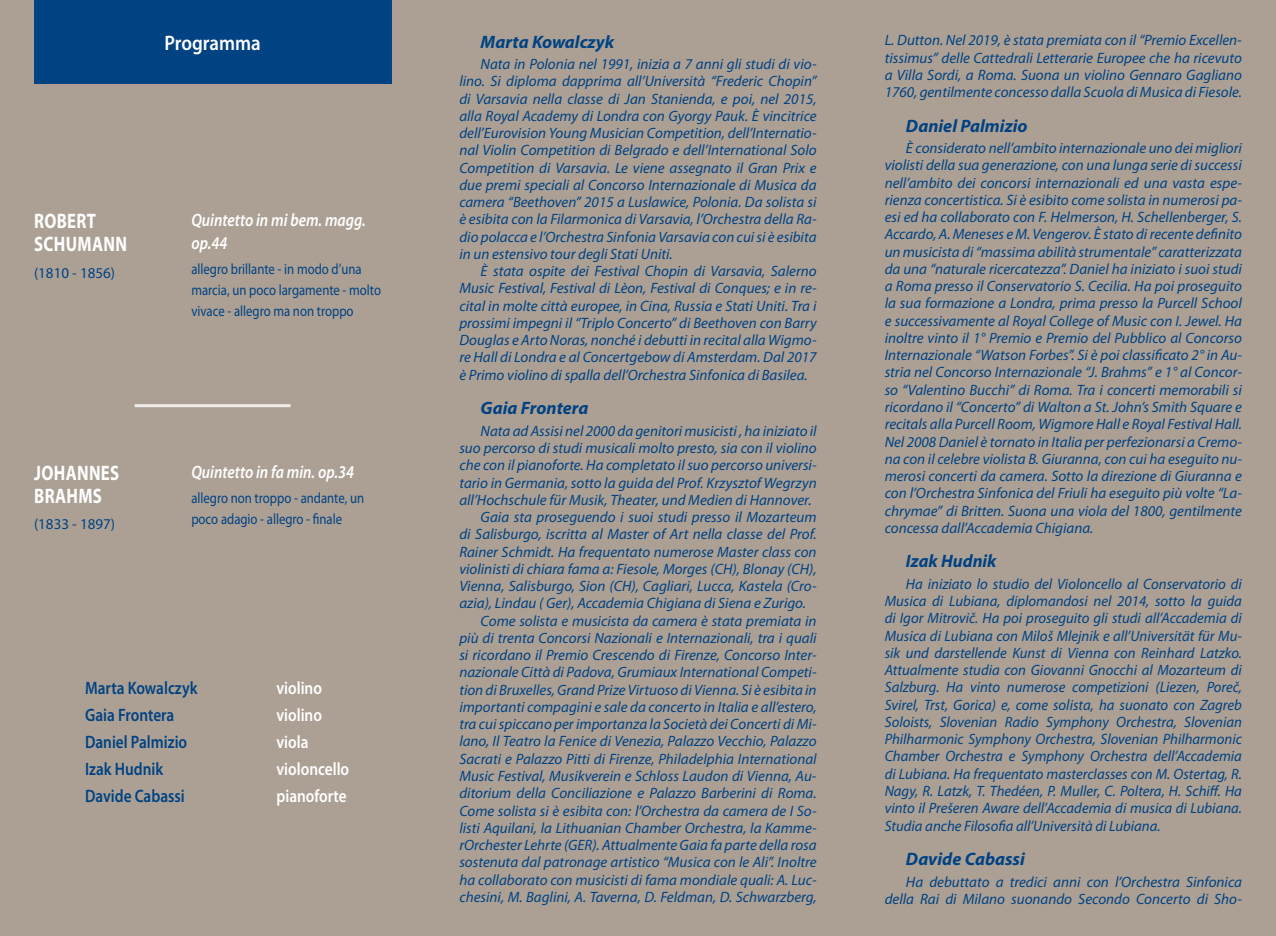
<style>
.page{position:relative;width:1276px;height:936px;background:#fff}
.page>*{position:absolute;margin:0;border:0;box-sizing:border-box;transform-origin:0 0}
.t1{font:700 21px/22.5px "Myriad Pro";letter-spacing:.02em;color:#fff;scale:.8 1}
.t2{font:600 21px "Myriad Pro";color:#fff;scale:.9 1}
.t3{font:italic 700 18px "Myriad Pro";color:#004282}
.t4{font:600 18px "Myriad Pro";color:#004282;scale:.85 1}
.t5{font:italic 600 18px/22.5px "Myriad Pro";color:#fff;scale:.85 1}
.t6{font:600 18px "Myriad Pro";color:#fff;scale:.85 1}
.t7{font:italic 15px/17.2px "Myriad Pro";color:#004282;text-align:justify}
.t8{font:15px/21px "Myriad Pro";color:#004282;scale:.85 1}
.t9{font:15px "Myriad Pro";color:#004282}
</style>
<div class="page">
<div style="left:0;top:0;width:1276px;height:935px;background:#aca095"></div>
<div style="left:34px;top:0;width:357px;height:83px;background:#004282"></div>
<hr style="left:135px;top:404px;width:156px;height:3px;background:#fff">
<h1 class="t2" style="left:165px;top:29px;width:108px">Programma</h1>
<h1 class="t1" style="left:34px;top:209px;width:118px">ROBERT<br>SCHUMANN</h1>
<p class="t9" style="left:34px;top:263px;width:83px">(1810 - 1856)</p>
<h1 class="t1" style="left:34px;top:461px;width:106px">JOHANNES<br>BRAHMS</h1>
<p class="t9" style="left:34px;top:515px;width:83px">(1833 - 1897)</p>
<p class="t5" style="left:191px;top:208px;width:207px">Quintetto in mi bem. magg. op.44</p>
<p class="t8" style="left:191px;top:258px;width:225px">allegro brillante - in modo d’una marcia, un poco largamente - molto vivace - allegro ma non troppo</p>
<p class="t5" style="left:191px;top:460px;width:193px">Quintetto in fa min. op.34</p>
<p class="t8" style="left:191px;top:487px;width:205px">allegro non troppo - andante, un poco adagio - allegro - finale</p>
<p class="t4" style="left:85px;top:676px;width:134px">Marta Kowalczyk</p>
<p class="t6" style="left:276px;top:676px;width:55px">violino</p>
<p class="t4" style="left:85px;top:703px;width:107px">Gaia Frontera</p>
<p class="t6" style="left:276px;top:703px;width:55px">violino</p>
<p class="t4" style="left:85px;top:730px;width:122px">Daniel Palmizio</p>
<p class="t6" style="left:276px;top:730px;width:39px">viola</p>
<p class="t4" style="left:85px;top:757px;width:93px">Izak Hudnik</p>
<p class="t6" style="left:276px;top:757px;width:87px">violoncello</p>
<p class="t4" style="left:85px;top:784px;width:119px">Davide Cabassi</p>
<p class="t6" style="left:276px;top:784px;width:84px">pianoforte</p>
<p class="t3" style="left:480px;top:30px;width:135px">Marta Kowalczyk</p>
<p class="t7" style="left:459px;top:55px;width:359px;text-indent:21px">Nata in Polonia nel 1991, inizia a 7 anni gli studi di vio&shy;lino. Si diploma dapprima all’Università “Frederic Chopin” di Varsavia nella classe di Jan Stanienda, e poi, nel 2015, alla Royal Academy di Londra con Gyorgy Pauk. È vincitrice dell’Eurovision Young Musician Competition, dell’Internatio&shy;nal Violin Competition di Belgrado e dell’International Solo Competition di Varsavia. Le viene assegnato il Gran Prix e due premi speciali al Concorso Internazionale di Musica da camera “Beethoven” 2015 a Luslawice, Polonia. Da solista si è esibita con la Filarmonica di Varsavia, l’Orchestra della Ra&shy;dio polacca e l’Orchestra Sinfonia Varsavia con cui si è esibita in un estensivo tour degli Stati Uniti.</p>
<p class="t7" style="left:459px;top:262px;width:359px;text-indent:21px">È stata ospite dei Festival Chopin di Varsavia, Salerno Music Festival, Festival di Lèon, Festival di Conques; e in re&shy;cital in molte città europee, in Cina, Russia e Stati Uniti. Tra i prossimi impegni il “Triplo Concerto” di Beethoven con Barry Douglas e Arto Noras, nonché i debutti in recital alla Wigmo&shy;re Hall di Londra e al Concertgebow di Amsterdam. Dal 2017 è Primo violino di spalla dell’Orchestra Sinfonica di Basilea.</p>
<p class="t3" style="left:480px;top:396px;width:109px">Gaia Frontera</p>
<p class="t7" style="left:480px;top:422px;width:337px">Nata ad Assisi nel 2000 da genitori musicisti , ha iniziato il</p>
<p class="t7" style="left:459px;top:439px;width:359px">suo percorso di studi musicali molto presto, sia con il violino</p>
<p class="t7" style="left:459px;top:456px;width:359px">che con il pianoforte. Ha completato il suo percorso universi-</p>
<p class="t7" style="left:459px;top:473px;width:359px">tario in Germania, sotto la guida del Prof. Krzysztof Wegrzyn</p>
<p class="t7" style="left:459px;top:491px;width:354px">all’Hochschule für Musik, Theater, und Medien di Hannover.</p>
<p class="t7" style="left:480px;top:508px;width:337px">Gaia sta proseguendo i suoi studi presso il Mozarteum</p>
<p class="t7" style="left:459px;top:525px;width:359px">di Salisburgo, iscritta al Master of Art nella classe del Prof.</p>
<p class="t7" style="left:459px;top:542px;width:359px">Rainer Schmidt. Ha frequentato numerose Master class con</p>
<p class="t7" style="left:459px;top:560px;width:359px">violinisti di chiara fama a: Fiesole, Morges (CH), Blonay (CH),</p>
<p class="t7" style="left:459px;top:577px;width:359px">Vienna, Salisburgo, Sion (CH), Cagliari, Lucca, Kastela (Cro-</p>
<p class="t7" style="left:459px;top:594px;width:348px">azia), Lindau ( Ger), Accademia Chigiana di Siena e Zurigo.</p>
<p class="t7" style="left:480px;top:611px;width:337px">Come solista e musicista da camera è stata premiata in</p>
<p class="t7" style="left:459px;top:629px;width:359px">più di trenta Concorsi Nazionali e Internazionali, tra i quali</p>
<p class="t7" style="left:459px;top:646px;width:359px">si ricordano il Premio Crescendo di Firenze, Concorso Inter-</p>
<p class="t7" style="left:459px;top:663px;width:359px">nazionale Città di Padova, Grumiaux International Competi-</p>
<p class="t7" style="left:459px;top:680px;width:359px">tion di Bruxelles, Grand Prize Virtuoso di Vienna. Si è esibita in</p>
<p class="t7" style="left:459px;top:698px;width:359px">importanti compagini e sale da concerto in Italia e all’estero,</p>
<p class="t7" style="left:459px;top:715px;width:359px">tra cui spiccano per importanza la Società dei Concerti di Mi-</p>
<p class="t7" style="left:459px;top:732px;width:359px">lano, Il Teatro la Fenice di Venezia, Palazzo Vecchio, Palazzo</p>
<p class="t7" style="left:459px;top:749px;width:359px">Sacrati e Palazzo Pitti di Firenze, Philadelphia International</p>
<p class="t7" style="left:459px;top:767px;width:359px">Music Festival, Musikverein e Schloss Laudon di Vienna, Au-</p>
<p class="t7" style="left:459px;top:784px;width:359px">ditorium della Conciliazione e Palazzo Barberini di Roma.</p>
<p class="t7" style="left:459px;top:801px;width:359px">Come solista si è esibita con: l’Orchestra da camera de I So-</p>
<p class="t7" style="left:459px;top:818px;width:359px">listi Aquilani, la Lithuanian Chamber Orchestra, la Kamme-</p>
<p class="t7" style="left:459px;top:836px;width:359px">rOrchester Lehrte (GER). Attualmente Gaia fa parte della rosa</p>
<p class="t7" style="left:459px;top:853px;width:359px">sostenuta dal patronage artistico “Musica con le Ali”. Inoltre</p>
<p class="t7" style="left:459px;top:870px;width:359px">ha collaborato con musicisti di fama mondiale quali: A. Luc-</p>
<p class="t7" style="left:459px;top:887px;width:359px">chesini, M. Baglini, A. Taverna, D. Feldman, D. Schwarzberg,</p>
<p class="t7" style="left:884px;top:31px;width:359px">L. Dutton. Nel 2019, è stata premiata con il “Premio Excellen&shy;tissimus” delle Cattedrali Letterarie Europee che ha ricevuto a Villa Sordi, a Roma. Suona un violino Gennaro Gagliano 1760, gentilmente concesso dalla Scuola di Musica di Fiesole.</p>
<p class="t3" style="left:906px;top:114px;width:123px">Daniel Palmizio</p>
<p class="t7" style="left:884px;top:139px;width:359px;text-indent:21px">È considerato nell’ambito internazionale uno dei migliori violisti della sua generazione, con una lunga serie di successi nell’ambito dei concorsi internazionali ed una vasta espe&shy;rienza concertistica. Si è esibito come solista in numerosi pa&shy;esi ed ha collaborato con F. Helmerson, H. Schellenberger, S.<br>Accardo, A. Meneses e M. Vengerov. È stato di recente definito un musicista di “massima abilità strumentale” caratterizzata da una “naturale ricercatezza”. Daniel ha iniziato i suoi studi a Roma presso il Conservatorio S. Cecilia. Ha poi proseguito la sua formazione a Londra, prima presso la Purcell School e successivamente al Royal College of Music con I. Jewel. Ha inoltre vinto il 1° Premio e Premio del Pubblico al Concorso Internazionale “Watson Forbes”. Si è poi classificato 2° in Au&shy;stria nel Concorso Internazionale “J. Brahms” e 1° al Concor&shy;so “Valentino Bucchi” di Roma. Tra i concerti memorabili si ricordano il “Concerto” di Walton a St. John’s Smith Square e recitals alla Purcell Room, Wigmore Hall e Royal Festival Hall.<br>Nel 2008 Daniel è tornato in Italia per perfezionarsi a Cremo&shy;na con il celebre violista B. Giuranna, con cui ha eseguito nu&shy;merosi concerti da camera. Sotto la direzione di Giuranna e con l’Orchestra Sinfonica del Friuli ha eseguito più volte “La&shy;chrymae” di Britten. Suona una viola del 1800, gentilmente concessa dall’Accademia Chigiana.</p>
<p class="t3" style="left:906px;top:549px;width:92px">Izak Hudnik</p>
<p class="t7" style="left:884px;top:575px;width:359px;text-indent:21px">Ha iniziato lo studio del Violoncello al Conservatorio di Musica di Lubiana, diplomandosi nel 2014, sotto la guida di Igor Mitrovič. Ha poi proseguito gli studi all’Accademia di Musica di Lubiana con Miloš Mlejnik e all’Universität für Mu&shy;sik und darstellende Kunst di Vienna con Reinhard Latzko.<br>Attualmente studia con Giovanni Gnocchi al Mozarteum di Salzburg. Ha vinto numerose competizioni (Liezen, Poreč, Svirel, Trst, Gorica) e, come solista, ha suonato con Zagreb Soloists, Slovenian Radio Symphony Orchestra, Slovenian Philharmonic Symphony Orchestra, Slovenian Philharmonic Chamber Orchestra e Symphony Orchestra dell’Accademia di Lubiana. Ha frequentato masterclasses con M. Ostertag, R.<br>Nagy, R. Latzk, T. Thedéen, P. Muller, C. Poltera, H. Schiff. Ha vinto il Prešeren Aware dell’Accademia di musica di Lubiana.<br>Studia anche Filosofia all’Università di Lubiana.</p>
<p class="t3" style="left:906px;top:847px;width:120px">Davide Cabassi</p>
<p class="t7" style="left:884px;top:872px;width:359px;text-align:right">Ha debuttato a tredici anni con l’Orchestra Sinfonica della Rai di Milano suonando Secondo Concerto di Sho-</p>
</div>
